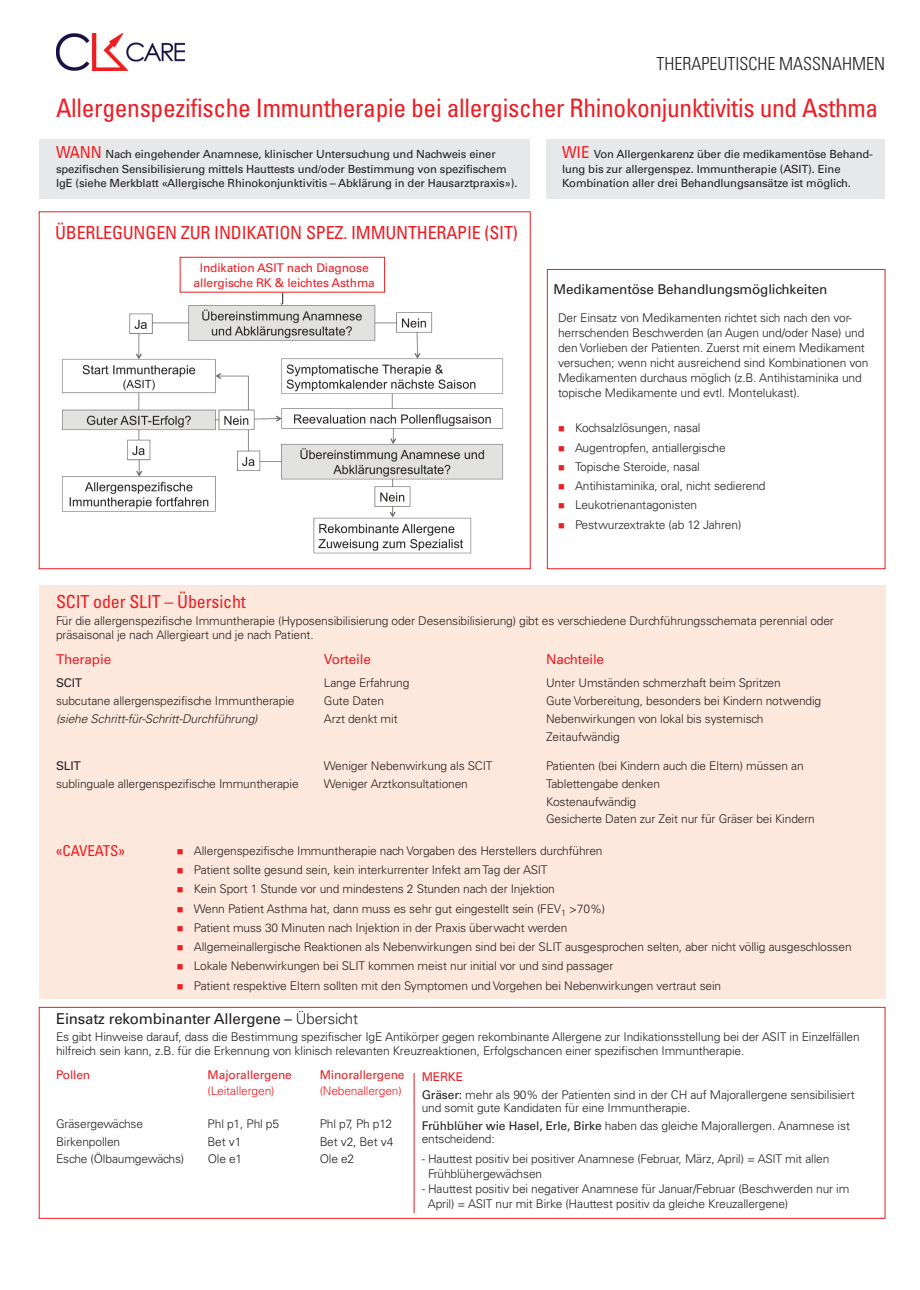
<style>
.page{position:relative;width:920px;height:1290px;background:#fff}
.page>*{position:absolute;margin:0;border:0;box-sizing:border-box;transform-origin:0 0}
.t1{font:condensed 25.5px "Univers";letter-spacing:-.015em;color:#ee1d23}
.t2{font:condensed 18px "Univers";letter-spacing:-.01em;color:#ee1d23}
.t3{font:300 condensed 18px "Univers";color:#231f20}
.t4{font:500 15px "Univers CE";letter-spacing:-.01em;color:#231f20}
.t5{font:condensed 15px "Univers";letter-spacing:-.01em;color:#ee1d23}
.t6{font:500 13.5px "Univers CE";letter-spacing:-.01em;color:#231f20}
.t7{font:500 13.5px "Univers CE";letter-spacing:-.01em;color:#ee1d23}
.t8{font:300 12px/19.2px "Univers CE";letter-spacing:-.01em;color:#231f20}
.t9{font:500 12px/14.7px "Univers CE";letter-spacing:-.01em;color:#ee1d23;text-align:center}
.t10{font:italic 300 12px "Univers";letter-spacing:-.01em;color:#231f20}
.t11{font:300 12px "Univers CE";letter-spacing:-.01em;color:#ee1d23}
.t12{font:500 12px "Univers CE";letter-spacing:-.01em;color:#231f20}
.t13{font:500 11.25px/14.2px "Univers CE";letter-spacing:-.01em;color:#231f20}
.s1{font-family:"Univers";font-weight:400;font-stretch:condensed;font-size:16.5px;color:#ee1d23}
.s2{font-weight:300}
.s3{font-weight:500;color:#ee1d23}
.s4{font-weight:500}
</style>
<div class="page">
<div style="left:180px;top:257px;width:205px;height:36px;border:1px solid #ee1d23"></div>
<div style="left:39px;top:585px;width:846px;height:413px;background:#fde8dd"></div>
<div style="left:547px;top:269px;width:338px;height:300px;border:1px solid #ee1d23"></div>
<img style="left:57px;top:33px;width:127px;height:38px">
<div style="left:39px;top:139px;width:491px;height:60px;background:#e7e8e9"></div>
<div style="left:547px;top:139px;width:338px;height:60px;background:#e7e8e9"></div>
<img style="left:62px;top:303px;width:442px;height:251px">
<div style="left:39px;top:1007px;width:846px;height:211px;border:1px solid #ee1d23"></div>
<hr style="left:414px;top:1073px;width:1px;height:140px;background:#ee1d23">
<h2 class="t3" style="left:656px;top:57px;width:230px">THERAPEUTISCHE MASSNAHMEN</h2>
<h1 class="t1" style="left:56px;top:99px;width:824px">Allergenspezifische Immuntherapie bei allergischer Rhinokonjunktivitis und Asthma</h1>
<p class="t13" style="left:56px;top:148px;width:463px"><span class="s1">WANN</span> Nach eingehender Anamnese, klinischer Untersuchung und Nachweis einer spezifischen Sensibilisierung mittels Hauttests und/oder Bestimmung von spezifischem<br>IgE (siehe Merkblatt «Allergische Rhinokonjunktivitis – Abklärung in der Hausarztpraxis»).</p>
<h2 class="t2" style="left:55px;top:226px;width:464px">ÜBERLEGUNGEN ZUR INDIKATION SPEZ. IMMUNTHERAPIE (SIT)</h2>
<p class="t9" style="left:194px;top:261px;width:183px">Indikation ASIT nach Diagnose allergische RK &amp; leichtes Asthma</p>
<p class="t13" style="left:562px;top:148px;width:312px"><span class="s1">WIE</span> Von Allergenkarenz über die medikamentöse Behand&shy;lung bis zur allergenspez. Immuntherapie (ASIT). Eine<br>Kombination aller drei Behandlungsansätze ist möglich.</p>
<p class="t6" style="left:554px;top:285px;width:275px">Medikamentöse Behandlungsmöglichkeiten</p>
<p class="t8" style="left:558px;top:311px;width:312px;line-height:15px">Der Einsatz von Medikamenten richtet sich nach den vor&shy;herrschenden Beschwerden (an Augen und/oder Nase) und den Vorlieben der Patienten. Zuerst mit einem Medikament versuchen; wenn nicht ausreichend sind Kombinationen von Medikamenten durchaus möglich (z.B. Antihistaminika und topische Medikamente und evtl. Montelukast).</p>
<p class="t8" style="left:575px;top:420px;width:192px">Kochsalzlösungen, nasal<br>Augentropfen, antiallergische<br>Topische Steroide, nasal<br>Antihistaminika, oral, nicht sedierend<br>Leukotrienantagonisten<br>Pestwurzextrakte (ab 12 Jahren)</p>
<h2 class="t2" style="left:56px;top:595px;width:191px">SCIT oder SLIT – Übersicht</h2>
<p class="t8" style="left:56px;top:615px;width:779px;line-height:13.5px">Für die allergenspezifische Immuntherapie (Hyposensibilisierung oder Desensibilisierung) gibt es verschiedene Durchführungsschemata perennial oder präsaisonal je nach Allergieart und je nach Patient.</p>
<p class="t7" style="left:56px;top:654px;width:57px">Therapie</p>
<p class="t7" style="left:324px;top:654px;width:49px">Vorteile</p>
<p class="t7" style="left:546px;top:654px;width:60px">Nachteile</p>
<p class="t12" style="left:56px;top:679px;width:28px">SCIT</p>
<p class="t8" style="left:324px;top:675px;width:87px">Lange Erfahrung</p>
<p class="t8" style="left:546px;top:675px;width:236px">Unter Umständen schmerzhaft beim Spritzen</p>
<p class="t8" style="left:56px;top:692px;width:240px">subcutane allergenspezifische Immuntherapie</p>
<p class="t8" style="left:324px;top:692px;width:62px">Gute Daten</p>
<p class="t8" style="left:546px;top:692px;width:277px">Gute Vorbereitung, besonders bei Kindern notwendig</p>
<p class="t10" style="left:56px;top:714px;width:203px">(siehe Schritt-für-Schritt-Durchführung)</p>
<p class="t8" style="left:324px;top:710px;width:75px">Arzt denkt mit</p>
<p class="t8" style="left:546px;top:711px;width:219px;line-height:17.7px">Nebenwirkungen von lokal bis systemisch<br>Zeitaufwändig</p>
<p class="t12" style="left:56px;top:761px;width:26px">SLIT</p>
<p class="t8" style="left:324px;top:757px;width:170px">Weniger Nebenwirkung als SCIT</p>
<p class="t8" style="left:546px;top:757px;width:259px">Patienten (bei Kindern auch die Eltern) müssen an</p>
<p class="t8" style="left:56px;top:775px;width:244px">sublinguale allergenspezifische Immuntherapie</p>
<p class="t8" style="left:324px;top:775px;width:145px">Weniger Arztkonsultationen</p>
<p class="t8" style="left:546px;top:776px;width:270px;line-height:17.7px">Tablettengabe denken<br>Kostenaufwändig<br>Gesicherte Daten zur Zeit nur für Gräser bei Kindern</p>
<p class="t5" style="left:56px;top:845px;width:70px">«CAVEATS»</p>
<p class="t8" style="left:194px;top:842px;width:659px">Allergenspezifische Immuntherapie nach Vorgaben des Herstellers durchführen<br>Patient sollte gesund sein, kein interkurrenter Infekt amTag der ASIT<br>Kein Sport 1 Stunde vor und mindestens 2 Stunden nach der Injektion<br>Wenn Patient Asthma hat, dann muss es sehr gut eingestellt sein (FEV<sub>1</sub> &gt;70%)<br>Patient muss 30 Minuten nach Injektion in der Praxis überwacht werden<br>Allgemeinallergische Reaktionen als Nebenwirkungen sind bei der SLIT ausgesprochen selten, aber nicht völlig ausgeschlossen Lokale Nebenwirkungen bei SLIT kommen meist nur initial vor und sind passager<br>Patient respektive Eltern sollten mit den Symptomen und Vorgehen bei Nebenwirkungen vertraut sein</p>
<p class="t4" style="left:56px;top:1013px;width:303px">Einsatz rekombinanter Allergene – <span class="s2">Übersicht</span></p>
<p class="t8" style="left:56px;top:1031px;width:805px;line-height:13.5px">Es gibt Hinweise darauf, dass die Bestimmung spezifischer IgE Antikörper gegen rekombinante Allergene zur Indikationsstellung bei der ASIT in Einzelfällen hilfreich sein kann, z.B. für die Erkennung von klinisch relevanten Kreuzreaktionen, Erfolgschancen einer spezifischen Immuntherapie.</p>
<p class="t8" style="left:422px;top:1069px;width:434px;line-height:17.7px"><span class="s3">MERKE<br></span><span class="s4">Gräser:</span> mehr als 90% der Patienten sind in der CH auf Majorallergene sensibilisiert</p>
<p class="t8" style="left:422px;top:1100px;width:430px;line-height:17.7px">und somit gute Kandidaten für eine Immuntherapie.<br><span class="s4">Frühblüher wie Hasel, Erle, Birke</span> haben das gleiche Majorallergen. Anamnese ist</p>
<p class="t8" style="left:422px;top:1130px;width:75px">entscheidend:</p>
<p class="t8" style="left:428px;top:1152px;width:403px;line-height:15px;text-indent:-6px">- Hauttest positiv bei positiver Anamnese (Februar, März, April) = ASIT mit allen<br>Frühblühergewächsen</p>
<p class="t8" style="left:428px;top:1182px;width:423px;line-height:15px;text-indent:-6px">- Hauttest positiv bei negativer Anamnese für Januar/Februar (Beschwerden nur im<br>April) = ASIT nur mit Birke (Hauttest positiv da gleiche Kreuzallergene)</p>
<p class="t9" style="left:56px;top:1069px;width:36px">Pollen</p>
<p class="t9" style="left:208px;top:1069px;width:86px">Majorallergene</p>
<p class="t9" style="left:320px;top:1069px;width:86px">Minorallergene</p>
<p class="t11" style="left:208px;top:1087px;width:68px">(Leitallergen)</p>
<p class="t11" style="left:320px;top:1087px;width:84px">(Nebenallergen)</p>
<p class="t8" style="left:56px;top:1115px;width:89px">Gräsergewächse</p>
<p class="t8" style="left:208px;top:1115px;width:73px">Phl p1, Phl p5</p>
<p class="t8" style="left:320px;top:1115px;width:74px">Phl p7, Ph p12</p>
<p class="t8" style="left:56px;top:1133px;width:66px">Birkenpollen</p>
<p class="t8" style="left:208px;top:1133px;width:35px">Bet v1</p>
<p class="t8" style="left:320px;top:1133px;width:75px">Bet v2, Bet v4</p>
<p class="t8" style="left:56px;top:1150px;width:130px">Esche (Ölbaumgewächs)</p>
<p class="t8" style="left:208px;top:1150px;width:36px">Ole e1</p>
<p class="t8" style="left:320px;top:1150px;width:36px">Ole e2</p>
</div>
